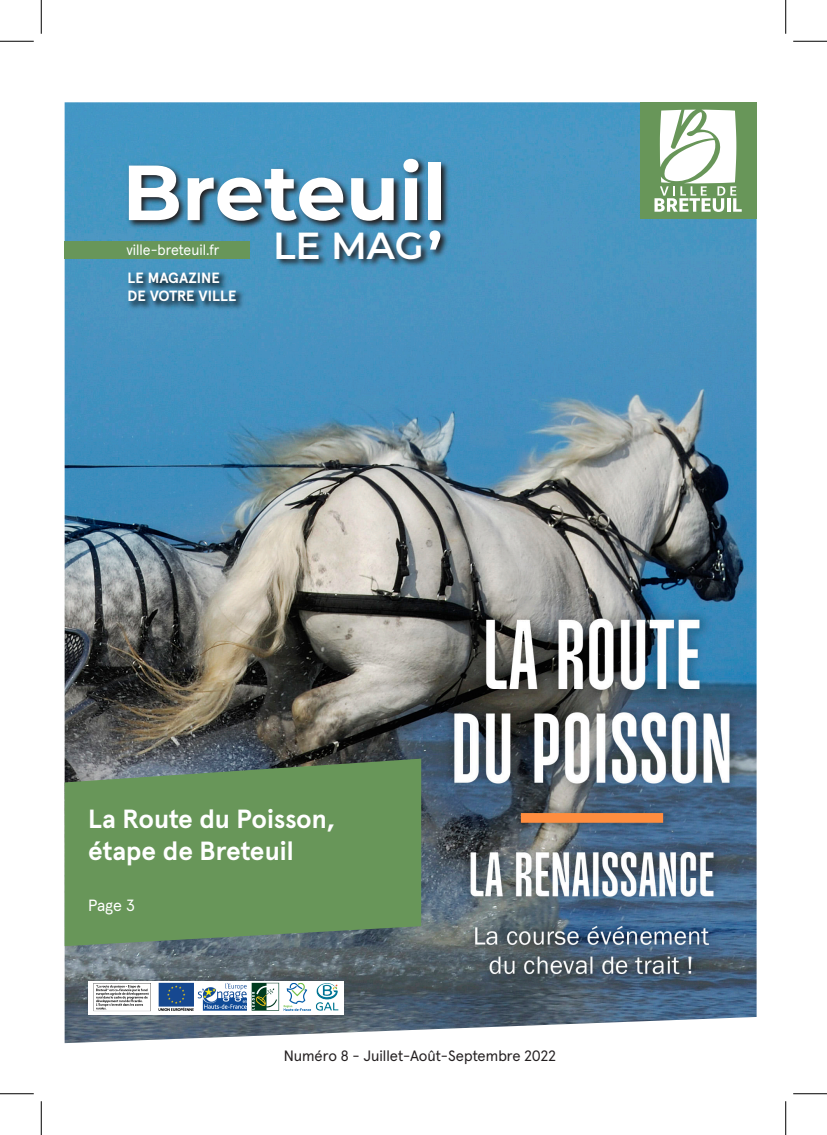
<style>
.page{position:relative;width:827px;height:1135px;background:#fff}
.page>*{position:absolute;margin:0;border:0;box-sizing:border-box;transform-origin:0 0}
.t1{font:700 77.88px "Montserrat";color:#fff}
.t2{font:600 37.5px "Montserrat";color:#fff}
.t3{font:700 26.25px/31.5px "Apercu Pro";color:#fff}
.t4{font:16.25px "Apercu Pro";color:#fff}
.t5{font:15px "Apercu Pro";color:#231f20}
.t6{font:700 14.88px/17.9px "Apercu Pro";color:#fff}
.t7{font:14.88px "Apercu Pro";color:#fff;scale:.96 1}
.s1{font-weight:700;font-size:56.25px}
</style>
<div class="page">
<img style="left:65px;top:102px;width:691px;height:941px">
<svg style="left:65px;top:759px;width:356px;height:187px;background:#66905c"></svg>
<div style="left:64px;top:241px;width:186px;height:18px;background:#689659"></div>
<div style="left:639px;top:102px;width:117px;height:117px;background:#689659"></div>
<svg style="left:654px;top:109px;width:87px;height:103px"></svg>
<img style="left:118px;top:150px;width:339px;height:102px">
<img style="left:269px;top:223px;width:154px;height:57px">
<img style="left:423px;top:220px;width:30px;height:79px">
<img style="left:123px;top:266px;width:125px;height:51px">
<img style="left:88px;top:972px;width:256px;height:71px">
<hr style="left:0;top:41px;width:34px;height:1px;background:#000">
<hr style="left:793px;top:41px;width:34px;height:1px;background:#000">
<hr style="left:0;top:1093px;width:34px;height:1px;background:#000">
<hr style="left:793px;top:1093px;width:34px;height:1px;background:#000">
<hr style="left:41px;top:0;width:1px;height:34px;background:#000">
<hr style="left:41px;top:1101px;width:1px;height:34px;background:#000">
<hr style="left:785px;top:0;width:1px;height:34px;background:#000">
<hr style="left:785px;top:1101px;width:1px;height:34px;background:#000">
<h1 class="t1" style="left:122px;top:136px;width:325px">Breteuil</h1>
<h2 class="t2" style="left:273px;top:219px;width:171px">LE MAG<span class="s1">’</span></h2>
<p class="t6" style="left:128px;top:268px;width:111px">LE MAGAZINE<br>DE VOTRE VILLE</p>
<p class="t7" style="left:126px;top:238px;width:98px">ville-breteuil.fr</p>
<h3 class="t3" style="left:88px;top:802px;width:247px">La Route du Poisson, étape de Breteuil</h3>
<p class="t4" style="left:88px;top:893px;width:48px">Page 3</p>
<p class="t5" style="left:284px;top:1044px;width:274px">Numéro 8 - Juillet-Août-Septembre 2022</p>
</div>
